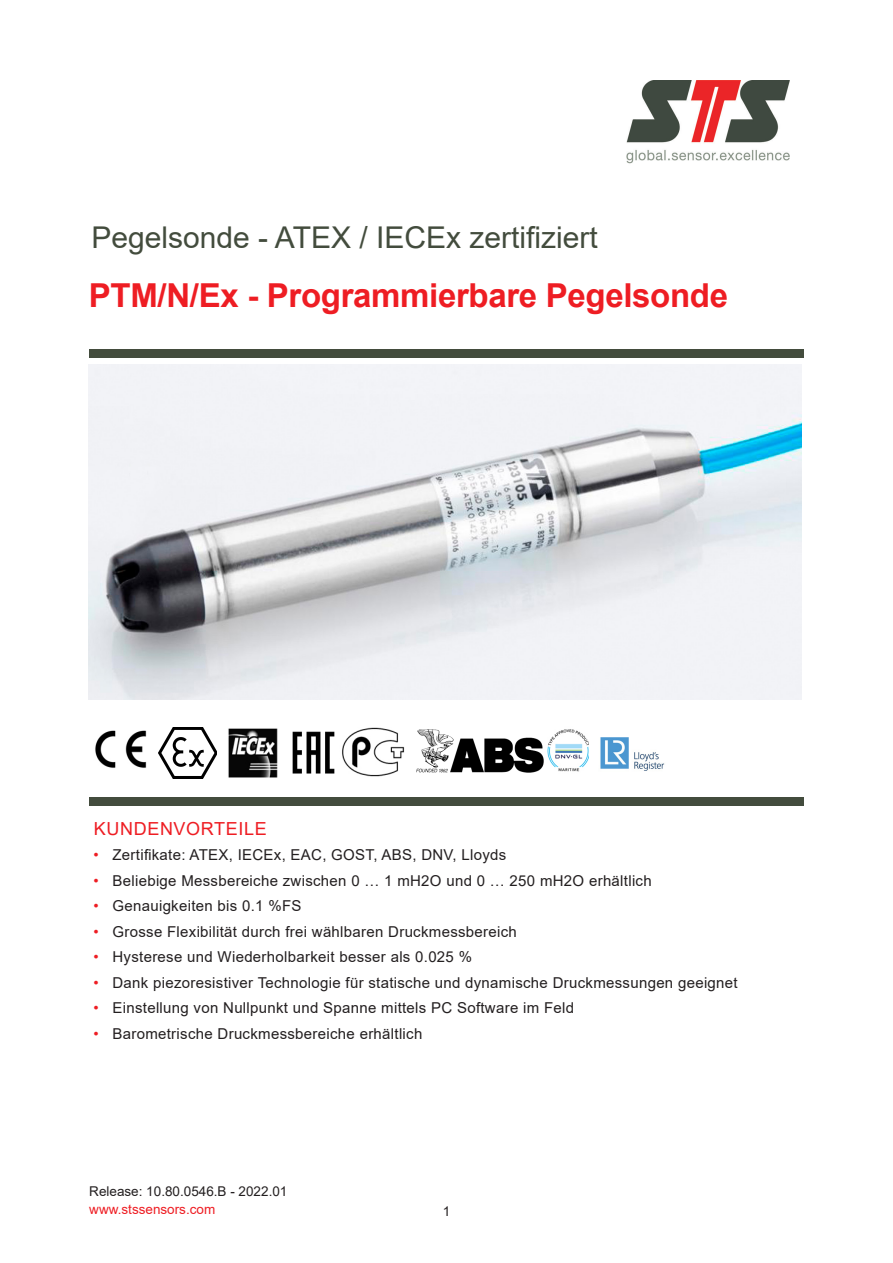
<style>
.page{position:relative;width:893px;height:1263px;background:#fff}
.page>*{position:absolute;margin:0;border:0;box-sizing:border-box;transform-origin:0 0}
.t1{font:700 33px "Arial";letter-spacing:-.01em;color:#ee1d23}
.t2{font:30px "Arial";color:#434c3d}
.t3{font:18px "Arial";letter-spacing:.035em;color:#ee1d23}
.t4{font:15px "Arial";letter-spacing:.02em;color:#231f20}
.t5{font:13.5px "Arial";color:#231f20}
.t6{font:13.5px "Arial";color:#ee1d23}
.s1{color:#ee1d23}
</style>
<div class="page">
<div style="left:89px;top:349px;width:715px;height:9px;background:#434c3d"></div>
<div style="left:89px;top:797px;width:715px;height:9px;background:#434c3d"></div>
<img style="left:626px;top:81px;width:164px;height:83px">
<img style="left:95px;top:730px;width:52px;height:38px">
<img style="left:159px;top:727px;width:246px;height:51px">
<img style="left:547px;top:729px;width:42px;height:43px">
<img style="left:89px;top:365px;width:712px;height:335px">
<img style="left:600px;top:737px;width:65px;height:34px">
<img style="left:416px;top:729px;width:128px;height:44px">
<p class="t2" style="left:91px;top:217px;width:508px">Pegelsonde - ATEX / IECEx zertifiziert</p>
<p class="t1" style="left:89px;top:272px;width:641px">PTM/N/Ex - Programmierbare Pegelsonde</p>
<p class="t3" style="left:94px;top:816px;width:174px">KUNDENVORTEILE</p>
<p class="t4" style="left:94px;top:845px;width:414px"><span class="s1">•</span> Zertifikate: ATEX, IECEx, EAC, GOST, ABS, DNV, Lloyds</p>
<p class="t4" style="left:94px;top:870px;width:560px"><span class="s1">•</span> Beliebige Messbereiche zwischen 0 … 1 mH2O und 0 … 250 mH2O erhältlich</p>
<p class="t4" style="left:94px;top:896px;width:209px"><span class="s1">•</span> Genauigkeiten bis 0.1 %FS</p>
<p class="t4" style="left:94px;top:921px;width:425px"><span class="s1">•</span> Grosse Flexibilität durch frei wählbaren Druckmessbereich</p>
<p class="t4" style="left:94px;top:947px;width:380px"><span class="s1">•</span> Hysterese und Wiederholbarkeit besser als 0.025 %</p>
<p class="t4" style="left:94px;top:972px;width:646px"><span class="s1">•</span> Dank piezoresistiver Technologie für statische und dynamische Druckmessungen geeignet</p>
<p class="t4" style="left:94px;top:998px;width:482px"><span class="s1">•</span> Einstellung von Nullpunkt und Spanne mittels PC Software im Feld</p>
<p class="t4" style="left:94px;top:1023px;width:330px"><span class="s1">•</span> Barometrische Druckmessbereiche erhältlich</p>
<p class="t5" style="left:89px;top:1182px;width:200px">Release: 10.80.0546.B - 2022.01</p>
<p class="t6" style="left:89px;top:1200px;width:128px">www.stssensors.com</p>
<p class="t5" style="left:443px;top:1202px;width:9px">1</p>
</div>
